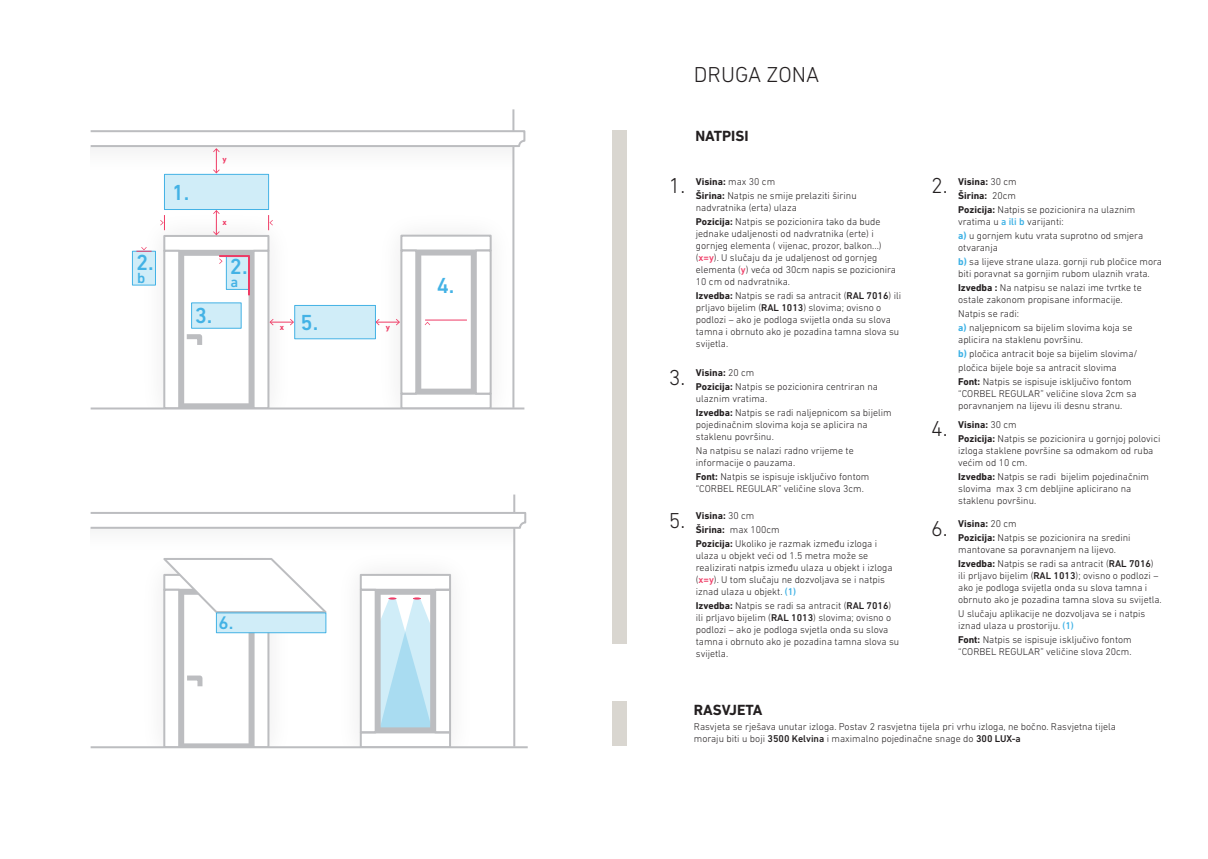
<style>
.page{position:relative;width:1208px;height:859px;background:#fff}
.page>*{position:absolute;margin:0;border:0;box-sizing:border-box;transform-origin:0 0}
.t1{font:500 22.2px "DIN Next LT Pro";color:#43b2e5}
.t2{font:300 22px "DIN Next LT Pro";color:#231f20}
.t3{font:500 18.6px "DIN Next LT Pro";color:#43b2e5}
.t4{font:700 15px "DIN Next LT Pro";color:#231f20}
.t5{font:500 14.9px "DIN Next LT Pro";color:#43b2e5}
.t6{font:300 10px/12px "DIN Next LT Pro";color:#231f20}
.t7{font:700 8.4px "DIN Next LT Pro";color:#ef3b65}
.s1{font-size:22px}
.s2{font-weight:700}
.s3{font-weight:500;color:#ef3b65}
.s4{font-weight:500}
.s5{font-weight:500;color:#3db1e5}
.s6{font-weight:700;color:#3db1e5}
</style>
<div class="page">
<div style="left:612px;top:130px;width:15px;height:514px;background:#d9d6d0"></div>
<div style="left:612px;top:701px;width:15px;height:45px;background:#d9d6d0"></div>
<svg style="left:164px;top:173px;width:105px;height:1px"></svg>
<img style="left:131px;top:202px;width:172px;height:205px">
<img style="left:367px;top:201px;width:158px;height:207px">
<div style="left:163px;top:235px;width:106px;height:17px;background:#fff;border:2px solid #bcbdc0"></div>
<div style="left:163px;top:250px;width:17px;height:159px;background:#fff;border:2px solid #bcbdc0"></div>
<div style="left:252px;top:250px;width:17px;height:159px;background:#fff;border:2px solid #bcbdc0"></div>
<hr style="left:512px;top:109px;width:2px;height:299px;background:#bcbdc0">
<div style="left:400px;top:235px;width:91px;height:17px;background:#fff;border:2px solid #bcbdc0"></div>
<div style="left:400px;top:393px;width:91px;height:16px;background:#fff;border:2px solid #bcbdc0"></div>
<div style="left:400px;top:250px;width:17px;height:145px;background:#fff;border:2px solid #bcbdc0"></div>
<div style="left:475px;top:250px;width:16px;height:145px;background:#fff;border:2px solid #bcbdc0"></div>
<svg style="left:213px;top:210px;width:7px;height:25px"></svg>
<div style="left:164px;top:174px;width:105px;height:36px;background:#d0edf8;border:1px solid #43b2e5"></div>
<svg style="left:90px;top:129px;width:436px;height:44px"></svg>
<div style="left:132px;top:251px;width:24px;height:35px;background:#d0edf8;border:1px solid #43b2e5"></div>
<svg style="left:269px;top:319px;width:25px;height:6px"></svg>
<svg style="left:376px;top:319px;width:24px;height:6px"></svg>
<div style="left:294px;top:305px;width:82px;height:34px;background:#d0edf8;border:1px solid #43b2e5"></div>
<svg style="left:268px;top:215px;width:5px;height:15px"></svg>
<svg style="left:416px;top:251px;width:60px;height:143px"></svg>
<svg style="left:160px;top:215px;width:5px;height:15px"></svg>
<hr style="left:91px;top:407px;width:433px;height:2px;background:#bcbdc0">
<hr style="left:425px;top:320px;width:42px;height:1px;background:#ef3b65">
<svg style="left:136px;top:247px;width:16px;height:5px"></svg>
<svg style="left:179px;top:251px;width:74px;height:156px"></svg>
<div style="left:91px;top:527px;width:423px;height:27px;background:#fbfbfb"></div>
<hr style="left:513px;top:494px;width:2px;height:252px;background:#bcbdc0">
<svg style="left:90px;top:511px;width:437px;height:19px"></svg>
<div style="left:360px;top:574px;width:91px;height:17px;border:2px solid #bcbdc0"></div>
<div style="left:360px;top:731px;width:91px;height:17px;border:2px solid #bcbdc0"></div>
<div style="left:360px;top:589px;width:17px;height:144px;border:2px solid #bcbdc0"></div>
<div style="left:434px;top:589px;width:17px;height:144px;border:2px solid #bcbdc0"></div>
<svg style="left:376px;top:590px;width:59px;height:142px"></svg>
<svg style="left:163px;top:558px;width:164px;height:188px"></svg>
<hr style="left:91px;top:746px;width:437px;height:2px;background:#bcbdc0">
<h1 class="t1" style="left:172px;top:179px;width:19px">1.</h1>
<p class="t7" style="left:222px;top:154px;width:6px">y</p>
<p class="t7" style="left:222px;top:218px;width:6px">x</p>
<h1 class="t1" style="left:136px;top:249px;width:19px">2.</h1>
<h1 class="t1" style="left:230px;top:254px;width:19px">2.</h1>
<h3 class="t5" style="left:137px;top:269px;width:10px">b</h3>
<h3 class="t5" style="left:230px;top:273px;width:9px">a</h3>
<h1 class="t1" style="left:195px;top:302px;width:19px">3.</h1>
<p class="t7" style="left:280px;top:322px;width:6px">x</p>
<h1 class="t1" style="left:300px;top:310px;width:19px">5.</h1>
<p class="t7" style="left:386px;top:322px;width:6px">y</p>
<h1 class="t1" style="left:437px;top:272px;width:19px">4.</h1>
<h3 class="t3" style="left:218px;top:612px;width:16px">6.</h3>
<h2 class="t2" style="left:694px;top:62px;width:127px">DRUGA ZONA</h2>
<h3 class="t4" style="left:695px;top:127px;width:55px">NATPISI</h3>
<p class="t6" style="left:696px;top:174px;width:162px;line-height:14px;text-indent:-27px"><span class="s1">1.</span> <span class="s2">Visina:</span> max 30 cm<br><span class="s2">Širina:</span> Natpis ne smije prelaziti širinu</p>
<p class="t6" style="left:696px;top:200px;width:186px;line-height:14px">nadvratnika (erta) ulaza<br><span class="s2">Pozicija:</span> Natpis se pozicionira tako da bude</p>
<p class="t6" style="left:696px;top:227px;width:202px">jednake udaljenosti od nadvratnika (erte) i gornjeg elementa ( vijenac, prozor, balkon...) (<span class="s3">x=y</span>). U slučaju da je udaljenost od gornjeg elementa (<span class="s3">y</span>) veća od 30cm napis se pozicionira 10 cm od nadvratnika.</p>
<p class="t6" style="left:696px;top:289px;width:207px"><span class="s2">Izvedba:</span> Natpis se radi sa antracit (<span class="s4">RAL 7016</span>) ili prljavo bijelim (<span class="s4">RAL 1013</span>) slovima; ovisno o podlozi – ako je podloga svijetla onda su slova tamna i obrnuto ako je pozadina tamna slova su svijetla.</p>
<p class="t6" style="left:696px;top:366px;width:183px;line-height:14px;text-indent:-27px"><span class="s1">3.</span> <span class="s2">Visina:</span> 20 cm<br><span class="s2">Pozicija:</span> Natpis se pozicionira centriran na</p>
<p class="t6" style="left:696px;top:392px;width:197px;line-height:14px">ulaznim vratima.<br><span class="s2">Izvedba:</span> Natpis se radi naljepnicom sa bijelim</p>
<p class="t6" style="left:696px;top:419px;width:173px">pojedinačnim slovima koja se aplicira na staklenu površinu.</p>
<p class="t6" style="left:696px;top:445px;width:159px">Na natpisu se nalazi radno vrijeme te informacije o pauzama.</p>
<p class="t6" style="left:696px;top:471px;width:175px"><span class="s2">Font:</span> Natpis se ispisuje isključivo fontom “CORBEL REGULAR” veličine slova 3cm.</p>
<p class="t6" style="left:696px;top:509px;width:183px;line-height:14px;text-indent:-27px"><span class="s1">5.</span> <span class="s2">Visina:</span> 30 cm<br><span class="s2">Širina:</span> max 100cm<br><span class="s2">Pozicija:</span> Ukoliko je razmak između izloga i</p>
<p class="t6" style="left:696px;top:550px;width:198px">ulaza u objekt veći od 1.5 metra može se realizirati natpis između ulaza u objekt i izloga (<span class="s3">x=y</span>). U tom slučaju ne dozvoljava se i natpis iznad ulaza u objekt. <span class="s5">(1)</span></p>
<p class="t6" style="left:696px;top:600px;width:205px"><span class="s2">Izvedba:</span> Natpis se radi sa antracit (<span class="s4">RAL 7016</span>) ili prljavo bijelim (<span class="s4">RAL 1013</span>) slovima; ovisno o podlozi – ako je podloga svjetla onda su slova tamna i obrnuto ako je pozadina tamna slova su svijetla.</p>
<p class="t6" style="left:958px;top:174px;width:179px;line-height:14px;text-indent:-27px"><span class="s1">2.</span> <span class="s2">Visina:</span> 30 cm<br><span class="s2">Širina:</span> 20cm<br><span class="s2">Pozicija:</span> Natpis se pozicionira na ulaznim</p>
<p class="t6" style="left:958px;top:214px;width:186px;line-height:14px">vratima u <span class="s5">a ili b</span> varijanti:<br><span class="s6">a)</span> u gornjem kutu vrata suprotno od smjera</p>
<p class="t6" style="left:958px;top:240px;width:205px;line-height:14px">otvaranja<br><span class="s6">b)</span> sa lijeve strane ulaza. gornji rub pločice mora</p>
<p class="t6" style="left:958px;top:266px;width:193px;line-height:14px">biti poravnat sa gornjim rubom ulaznih vrata.<br><span class="s2">Izvedba :</span> Na natpisu se nalazi ime tvrtke te</p>
<p class="t6" style="left:958px;top:292px;width:176px;line-height:14px">ostale zakonom propisane informacije.<br>Natpis se radi:<br><span class="s6">a)</span> naljepnicom sa bijelim slovima koja se</p>
<p class="t6" style="left:958px;top:332px;width:181px;line-height:14px">aplicira na staklenu površinu.<br><span class="s6">b)</span> pločica antracit boje sa bijelim slovima/ pločica bijele boje sa antracit slovima <span class="s2">Font:</span> Natpis se ispisuje isključivo fontom</p>
<p class="t6" style="left:958px;top:387px;width:180px">“CORBEL REGULAR” veličine slova 2cm sa poravnanjem na lijevu ili desnu stranu.</p>
<p class="t6" style="left:958px;top:417px;width:204px;line-height:14px;text-indent:-27px"><span class="s1">4.</span> <span class="s2">Visina:</span> 30 cm<br><span class="s2">Pozicija:</span> Natpis se pozicionira u gornjoj polovici</p>
<p class="t6" style="left:958px;top:444px;width:197px">izloga staklene površine sa odmakom od ruba većim od 10 cm.</p>
<p class="t6" style="left:958px;top:470px;width:192px"><span class="s2">Izvedba:</span> Natpis se radi bijelim pojedinačnim slovima max 3 cm debljine aplicirano na staklenu površinu.</p>
<p class="t6" style="left:958px;top:517px;width:174px;line-height:14px;text-indent:-27px"><span class="s1">6.</span> <span class="s2">Visina:</span> 20 cm<br><span class="s2">Pozicija:</span> Natpis se pozicionira na sredini</p>
<p class="t6" style="left:958px;top:543px;width:197px;line-height:14px">mantovane sa poravnanjem na lijevo.<br><span class="s2">Izvedba:</span> Natpis se radi sa antracit (<span class="s4">RAL 7016</span>)</p>
<p class="t6" style="left:958px;top:570px;width:205px">ili prljavo bijelim (<span class="s4">RAL 1013</span>); ovisno o podlozi – ako je podloga svijetla onda su slova tamna i obrnuto ako je pozadina tamna slova su svijetla.</p>
<p class="t6" style="left:958px;top:608px;width:189px">U slučaju aplikacije ne dozvoljava se i natpis iznad ulaza u prostoriju. <span class="s5">(1)</span></p>
<p class="t6" style="left:958px;top:634px;width:175px"><span class="s2">Font:</span> Natpis se ispisuje isključivo fontom “CORBEL REGULAR” veličine slova 20cm.</p>
<h3 class="t4" style="left:694px;top:701px;width:70px">RASVJETA</h3>
<p class="t6" style="left:694px;top:721px;width:423px">Rasvjeta se rješava unutar izloga. Postav 2 rasvjetna tijela pri vrhu izloga, ne bočno. Rasvjetna tijela moraju biti u boji <span class="s4">3500 Kelvina</span> i maximalno pojedinačne snage do <span class="s4">300 LUX-a</span></p>
</div>
